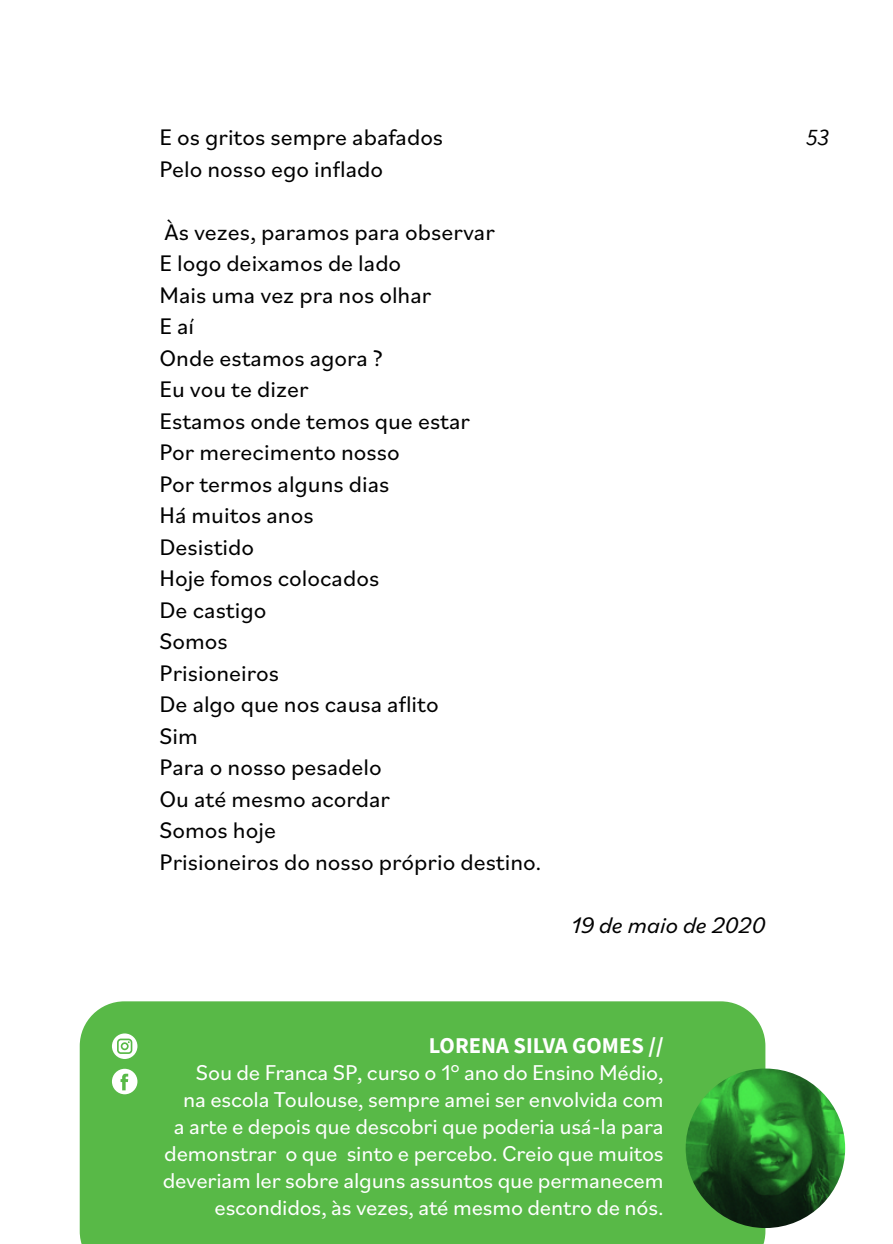
<style>
.page{position:relative;width:893px;height:1244px;background:#fff}
.page>*{position:absolute;margin:0;border:0;box-sizing:border-box;transform-origin:0 0}
.poemas{font:23.62px "Bilo";color:#000}
.local__data{font:italic 23.62px "Bilo";color:#000}
.t1{font:italic 23.62px "Source Sans Pro";color:#000}
.t2{font:22.5px/27px "Bilo";letter-spacing:-.01em;color:#fff;text-align:right}
.t3{font:700 22.5px "Source Sans Pro";color:#fff}
</style>
<div class="page">
<div style="left:80px;top:1001px;width:685px;height:243px;background:#58b947"></div>
<img style="left:686px;top:1068px;width:159px;height:160px;border-radius:80px">
<div style="left:112px;top:1069px;width:25px;height:25px;background:#fff;border-radius:50%"></div>
<svg style="left:121px;top:1073px;width:7px;height:17px"></svg>
<svg style="left:112px;top:1033px;width:25px;height:26px"></svg>
<p class="poemas" style="left:159px;top:121px;width:285px">E os gritos sempre abafados</p>
<p class="t1" style="left:806px;top:122px;width:24px">53</p>
<p class="poemas" style="left:159px;top:153px;width:225px">Pelo nosso ego inflado</p>
<p class="poemas" style="left:165px;top:216px;width:332px">Às vezes, paramos para observar</p>
<p class="poemas" style="left:159px;top:247px;width:243px">E logo deixamos de lado</p>
<p class="poemas" style="left:159px;top:279px;width:273px">Mais uma vez pra nos olhar</p>
<p class="poemas" style="left:159px;top:310px;width:36px">E aí</p>
<p class="poemas" style="left:159px;top:342px;width:225px">Onde estamos agora ?</p>
<p class="poemas" style="left:159px;top:373px;width:151px">Eu vou te dizer</p>
<p class="poemas" style="left:159px;top:405px;width:312px">Estamos onde temos que estar</p>
<p class="poemas" style="left:159px;top:436px;width:242px">Por merecimento nosso</p>
<p class="poemas" style="left:159px;top:468px;width:232px">Por termos alguns dias</p>
<p class="poemas" style="left:159px;top:499px;width:156px">Há muitos anos</p>
<p class="poemas" style="left:159px;top:531px;width:96px">Desistido</p>
<p class="poemas" style="left:159px;top:562px;width:221px">Hoje fomos colocados</p>
<p class="poemas" style="left:159px;top:594px;width:108px">De castigo</p>
<p class="poemas" style="left:159px;top:625px;width:70px">Somos</p>
<p class="poemas" style="left:159px;top:657px;width:121px">Prisioneiros</p>
<p class="poemas" style="left:159px;top:688px;width:281px">De algo que nos causa aflito</p>
<p class="poemas" style="left:159px;top:720px;width:40px">Sim</p>
<p class="poemas" style="left:159px;top:751px;width:224px">Para o nosso pesadelo</p>
<p class="poemas" style="left:159px;top:783px;width:232px">Ou até mesmo acordar</p>
<p class="poemas" style="left:159px;top:814px;width:118px">Somos hoje</p>
<p class="poemas" style="left:159px;top:846px;width:384px">Prisioneiros do nosso próprio destino.</p>
<p class="local__data" style="left:571px;top:909px;width:196px">19 de maio de 2020</p>
<p class="t3" style="left:429px;top:1030px;width:236px">LORENA SILVA GOMES //</p>
<p class="t2" style="left:163px;top:1058px;width:502px">Sou de Franca SP, curso o 1° ano do Ensino Médio,<br>na escola Toulouse, sempre amei ser envolvida com<br>a arte e depois que descobri que poderia usá-la para demonstrar o que sinto e percebo. Creio que muitos deveriam ler sobre alguns assuntos que permanecem escondidos, às vezes, até mesmo dentro de nós.</p>
</div>
